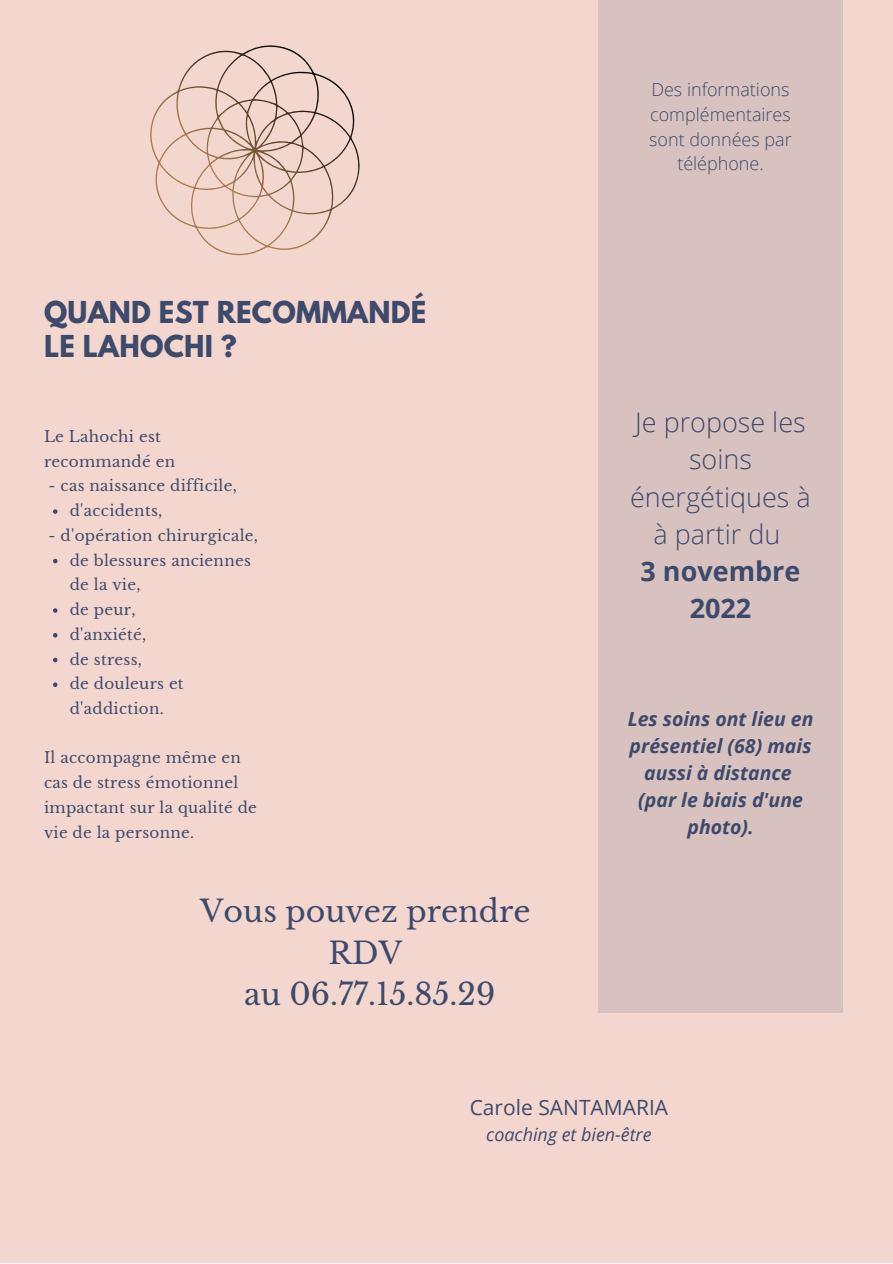
<style>
.page{position:relative;width:893px;height:1264px;background:#fff}
.page>*{position:absolute;margin:0;border:0;box-sizing:border-box;transform-origin:0 0}
.t1{font:30px/41.5px "Libre Baskerville";color:#3e4a6c;text-align:center}
.t2{font:300 27px/37px "Open Sans";color:#3e4a6c;text-align:center}
.t3{font:700 27px/37px "Open Sans";color:#3e4a6c;text-align:center}
.t4{font:700 26.7px/33.8px "League Spartan";letter-spacing:.01em;color:#3e4a6c}
.t5{font:21px "Open Sans";color:#3e4a6c}
.t6{font:italic 700 19.5px/27px "Open Sans";color:#3e4a6c;text-align:center}
.t7{font:300 18px/24.8px "Open Sans";color:#3e4a6c;text-align:center}
.t8{font:italic 18px "Open Sans";color:#3e4a6c}
.t9{font:15.15px/24.8px "Libre Baskerville";letter-spacing:.02em;color:#3e4a6c}
</style>
<div class="page">
<div style="left:0;top:0;width:892px;height:1262px;background:#f3d7ce"></div>
<svg style="left:53px;top:509px;width:4px;height:5px"></svg>
<svg style="left:53px;top:559px;width:4px;height:4px"></svg>
<svg style="left:53px;top:608px;width:4px;height:4px"></svg>
<svg style="left:53px;top:633px;width:4px;height:4px"></svg>
<svg style="left:53px;top:657px;width:4px;height:5px"></svg>
<svg style="left:53px;top:682px;width:4px;height:5px"></svg>
<div style="left:598px;top:0;width:244px;height:1012px;background:#d8c2bf"></div>
<svg style="left:150px;top:45px;width:210px;height:211px"></svg>
<h3 class="t4" style="left:44px;top:299px;width:384px">QUAND EST RECOMMANDÉ<br>LE LAHOCHI ?</h3>
<p class="t9" style="left:44px;top:424px;width:133px">Le Lahochi est recommandé en</p>
<p class="t9" style="left:49px;top:473px;width:190px">- cas naissance difficile,</p>
<p class="t9" style="left:49px;top:523px;width:211px">- d'opération chirurgicale,</p>
<p class="t9" style="left:70px;top:498px;width:94px">d'accidents,</p>
<p class="t9" style="left:70px;top:548px;width:183px">de blessures anciennes de la vie,<br>de peur,<br>d'anxiété,<br>de stress,<br>de douleurs et d'addiction.</p>
<p class="t9" style="left:44px;top:745px;width:214px">Il accompagne même en cas de stress émotionnel impactant sur la qualité de vie de la personne.</p>
<h1 class="t1" style="left:200px;top:890px;width:332px">Vous pouvez prendre<br>RDV<br>au 06.77.15.85.29</h1>
<p class="t7" style="left:649px;top:77px;width:144px">Des informations complémentaires sont données par téléphone.</p>
<h2 class="t2" style="left:630px;top:403px;width:182px">Je propose les soins énergétiques à à partir du</h2>
<h2 class="t3" style="left:640px;top:551px;width:161px">3 novembre<br>2022</h2>
<p class="t6" style="left:627px;top:704px;width:187px">Les soins ont lieu en présentiel (68) mais aussi à distance (par le biais d'une photo).</p>
<h3 class="t5" style="left:469px;top:1092px;width:200px">Carole SANTAMARIA</h3>
<p class="t8" style="left:486px;top:1122px;width:167px">coaching et bien-être</p>
</div>
